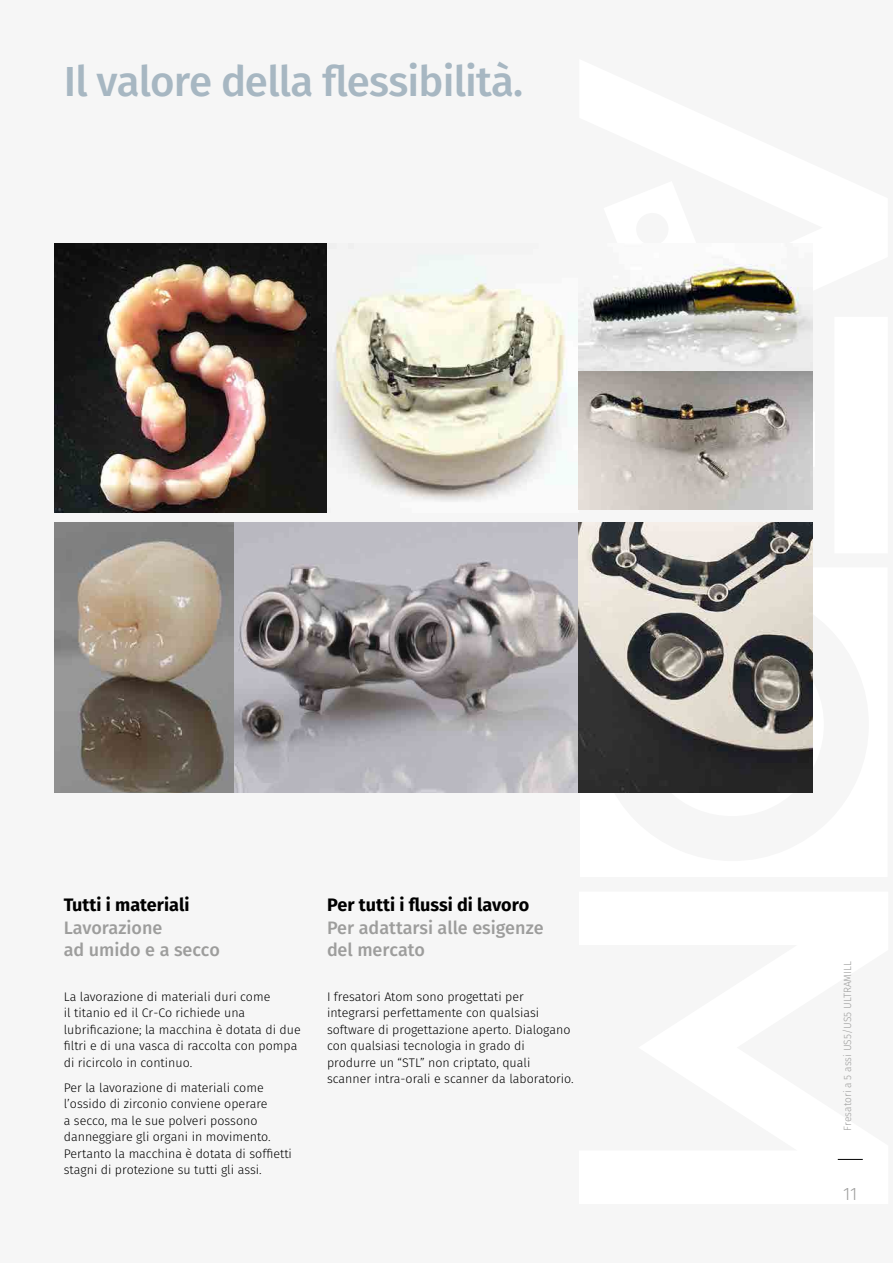
<style>
.page{position:relative;width:893px;height:1263px;background:#f6f6f6}
.page>*{position:absolute;margin:0;border:0;box-sizing:border-box;transform-origin:0 0}
.t1{font:500 42px "Fira Sans";letter-spacing:-.02em;color:#a7b7c2}
.t2{font:500 18px/22.5px "Fira Sans";color:#9d9d9c}
.t3{font:700 18px "Fira Sans";color:#000}
.t4{font:300 18px "Fira Sans";color:#9d9d9c}
.Testo_paragrafi_norm{font:300 12.45px/16.5px "Fira Sans";color:#000}
.t5{font:300 10.5px "Fira Sans";color:#9d9d9c}
</style>
<div class="page">
<img style="left:54px;top:522px;width:525px;height:270px">
<img style="left:54px;top:243px;width:525px;height:270px">
<svg style="left:579px;top:317px;width:259px;height:843px"></svg>
<img style="left:579px;top:264px;width:233px;height:246px">
<svg style="left:838px;top:1159px;width:25px;height:1px"></svg>
<p class="t1" style="left:64px;top:51px;width:461px">Il valore della flessibilità.</p>
<p class="t3" style="left:64px;top:892px;width:127px">Tutti i materiali</p>
<p class="t2" style="left:64px;top:916px;width:158px">Lavorazione<br>ad umido e a secco</p>
<p class="Testo_paragrafi_norm" style="left:64px;top:988px;width:238px">La lavorazione di materiali duri come<br>il titanio ed il Cr-Co richiede una lubrificazione; la macchina è dotata di due filtri e di una vasca di raccolta con pompa di ricircolo in continuo.</p>
<p class="Testo_paragrafi_norm" style="left:64px;top:1079px;width:230px">Per la lavorazione di materiali come l’ossido di zirconio conviene operare<br>a secco, ma le sue polveri possono danneggiare gli organi in movimento.<br>Pertanto la macchina è dotata di soffietti stagni di protezione su tutti gli assi.</p>
<p class="t3" style="left:327px;top:892px;width:204px">Per tutti i flussi di lavoro</p>
<p class="t2" style="left:327px;top:916px;width:218px">Per adattarsi alle esigenze del mercato</p>
<p class="Testo_paragrafi_norm" style="left:327px;top:988px;width:248px">I fresatori Atom sono progettati per integrarsi perfettamente con qualsiasi software di progettazione aperto. Dialogano con qualsiasi tecnologia in grado di produrre un “STL” non criptato, quali scanner intra-orali e scanner da laboratorio.</p>
<p class="t5" style="left:840px;top:1130px;width:171px;rotate:-90deg">Fresatori a 5 assi US5/US5 ULTRAMILL</p>
<p class="t4" style="left:843px;top:1181px;width:16px">11</p>
</div>
